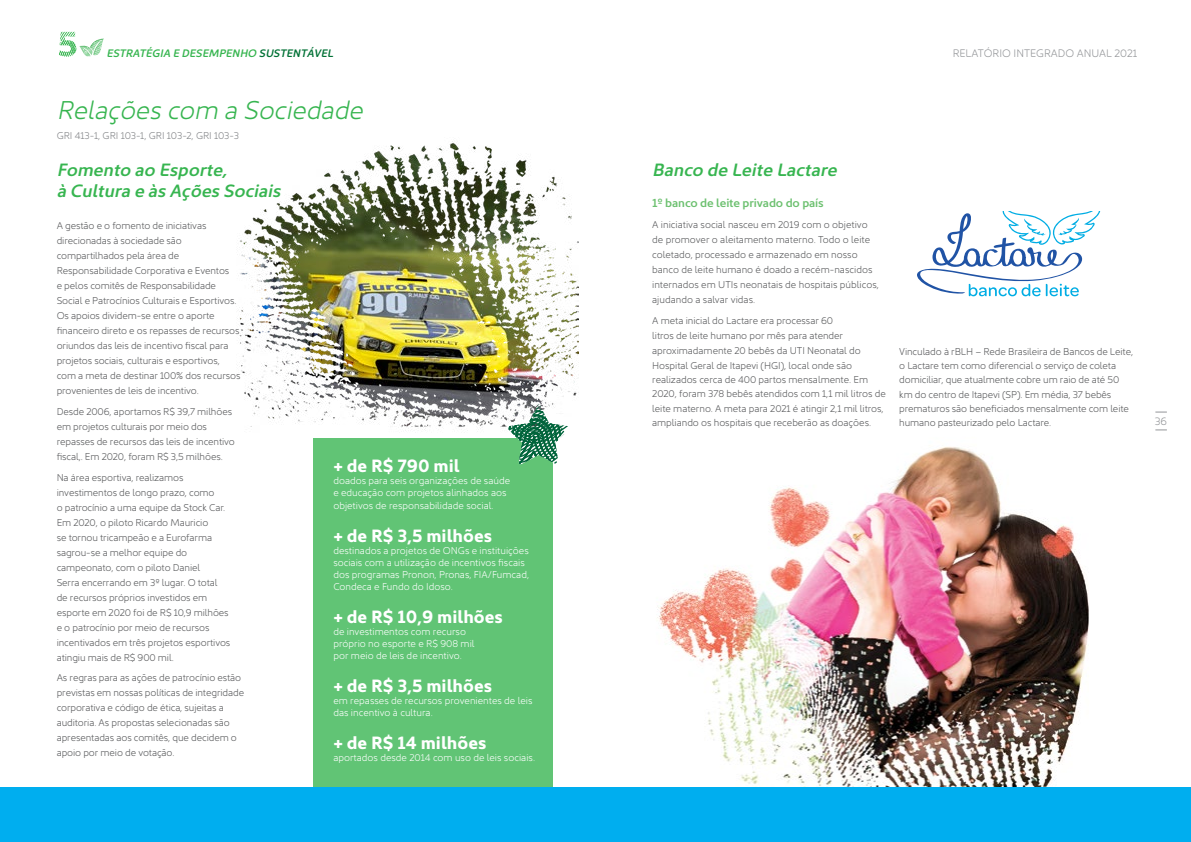
<style>
.page{position:relative;width:1191px;height:842px;background:#fff}
.page>*{position:absolute;margin:0;border:0;box-sizing:border-box;transform-origin:0 0}
.t1{font:italic 300 26px "Kyrial Sans Pro";color:#37b550}
.t2{font:700 18px "Kyrial Sans Pro";color:#fff}
.t3{font:italic 600 18px/21.6px "Kyrial Sans Pro";color:#37b550}
.t4{font:600 12px "Kyrial Sans Pro";letter-spacing:-.01em;color:#6cc06f}
.t5{font:italic 600 11px "Kyrial Sans Pro";color:#37b550}
.t6{font:300 11px "Kyrial Sans Pro";color:#939598}
.t7{font:300 10px/15px "Kyrial Sans Pro";letter-spacing:-.01em;color:#58595b}
.t8{font:300 10px/12px "Kyrial Sans Pro";color:#fff}
.t9{font:300 10px "Kyrial Sans Pro";color:#808285}
.s1{color:#007135}
</style>
<div class="page">
<img style="left:578px;top:447px;width:530px;height:341px">
<div style="left:313px;top:439px;width:240px;height:383px;background:#61c475"></div>
<img style="left:237px;top:141px;width:342px;height:355px">
<svg style="left:59px;top:32px;width:3px;height:24px"></svg>
<div style="left:62px;top:26px;width:58px;height:31px;background:#37b550;opacity:.75"></div>
<svg style="left:917px;top:212px;width:183px;height:84px"></svg>
<div style="left:0;top:788px;width:1191px;height:54px;background:#00aeef"></div>
<p class="t5" style="left:106px;top:45px;width:228px">ESTRATÉGIA E DESEMPENHO <span class="s1">SUSTENTÁVEL</span></p>
<h1 class="t1" style="left:57px;top:90px;width:307px">Relações com a Sociedade</h1>
<p class="t9" style="left:57px;top:128px;width:184px">GRI 413-1, GRI 103-1, GRI 103-2, GRI 103-3</p>
<h2 class="t3" style="left:57px;top:158px;width:225px">Fomento ao Esporte,<br>à Cultura e às Ações Sociais</h2>
<p class="t7" style="left:57px;top:217px;width:185px">A gestão e o fomento de iniciativas direcionadas à sociedade são compartilhados pela área de Responsabilidade Corporativa e Eventos<br>e pelos comitês de Responsabilidade Social e Patrocínios Culturais e Esportivos.<br>Os apoios dividem-se entre o aporte financeiro direto e os repasses de recursos oriundos das leis de incentivo fiscal para projetos sociais, culturais e esportivos, com a meta de destinar 100% dos recursos provenientes de leis de incentivo.</p>
<p class="t7" style="left:57px;top:403px;width:180px">Desde 2006, aportamos R$ 39,7 milhões em projetos culturais por meio dos repasses de recursos das leis de incentivo fiscal,. Em 2020, foram R$ 3,5 milhões.</p>
<p class="t7" style="left:57px;top:469px;width:175px">Na área esportiva, realizamos investimentos de longo prazo, como<br>o patrocínio a uma equipe da Stock Car.<br>Em 2020, o piloto Ricardo Mauricio<br>se tornou tricampeão e a Eurofarma sagrou-se a melhor equipe do campeonato, com o piloto Daniel<br>Serra encerrando em 3º lugar. O total de recursos próprios investidos em esporte em 2020 foi de R$ 10,9 milhões e o patrocínio por meio de recursos incentivados em três projetos esportivos atingiu mais de R$ 900 mil.</p>
<p class="t7" style="left:57px;top:669px;width:189px">As regras para as ações de patrocínio estão previstas em nossas políticas de integridade corporativa e código de ética, sujeitas a auditoria. As propostas selecionadas são apresentadas aos comitês, que decidem o apoio por meio de votação.</p>
<h2 class="t2" style="left:333px;top:453px;width:128px">+ de R$ 790 mil</h2>
<p class="t8" style="left:333px;top:474px;width:178px">doados para seis organizações de saúde e educação com projetos alinhados aos</p>
<p class="t8" style="left:333px;top:499px;width:162px">objetivos de responsabilidade social.</p>
<h2 class="t2" style="left:333px;top:523px;width:160px">+ de R$ 3,5 milhões</h2>
<p class="t8" style="left:333px;top:544px;width:197px">destinados a projetos de ONGs e instituições sociais com a utilização de incentivos fiscais dos programas Pronon, Pronas, FIA/Fumcad, Condeca e Fundo do Idoso.</p>
<h2 class="t2" style="left:333px;top:604px;width:171px">+ de R$ 10,9 milhões</h2>
<p class="t8" style="left:333px;top:625px;width:143px">de investimentos com recurso próprio no esporte e R$ 908 mil por meio de leis de incentivo.</p>
<h2 class="t2" style="left:333px;top:673px;width:160px">+ de R$ 3,5 milhões</h2>
<p class="t8" style="left:333px;top:694px;width:201px">em repasses de recursos provenientes de leis das incentivo à cultura.</p>
<h2 class="t2" style="left:333px;top:730px;width:155px">+ de R$ 14 milhões</h2>
<p class="t8" style="left:333px;top:751px;width:203px">aportados desde 2014 com uso de leis sociais.</p>
<p class="t6" style="left:952px;top:45px;width:186px">RELATÓRIO INTEGRADO ANUAL 2021</p>
<h2 class="t3" style="left:652px;top:158px;width:186px">Banco de Leite Lactare</h2>
<p class="t4" style="left:652px;top:195px;width:173px">1º banco de leite privado do país</p>
<p class="t7" style="left:652px;top:216px;width:228px">A iniciativa social nasceu em 2019 com o objetivo de promover o aleitamento materno. Todo o leite coletado, processado e armazenado em nosso banco de leite humano é doado a recém-nascidos internados em UTIs neonatais de hospitais públicos, ajudando a salvar vidas.</p>
<p class="t7" style="left:652px;top:312px;width:235px;line-height:14.6px">A meta inicial do Lactare era processar 60<br>litros de leite humano por mês para atender aproximadamente 20 bebês da UTI Neonatal do Hospital Geral de Itapevi (HGI), local onde são realizados cerca de 400 partos mensalmente. Em 2020, foram 378 bebês atendidos com 1,1 mil litros de leite materno. A meta para 2021 é atingir 2,1 mil litros, ampliando os hospitais que receberão as doações.</p>
<p class="t7" style="left:899px;top:343px;width:235px;line-height:14.3px">Vinculado à rBLH – Rede Brasileira de Bancos de Leite, o Lactare tem como diferencial o serviço de coleta domiciliar, que atualmente cobre um raio de até 50 km do centro de Itapevi (SP). Em média, 37 bebês prematuros são beneficiados mensalmente com leite humano pasteurizado pelo Lactare.</p>
<p class="t6" style="left:1154px;top:413px;width:14px">36</p>
</div>
